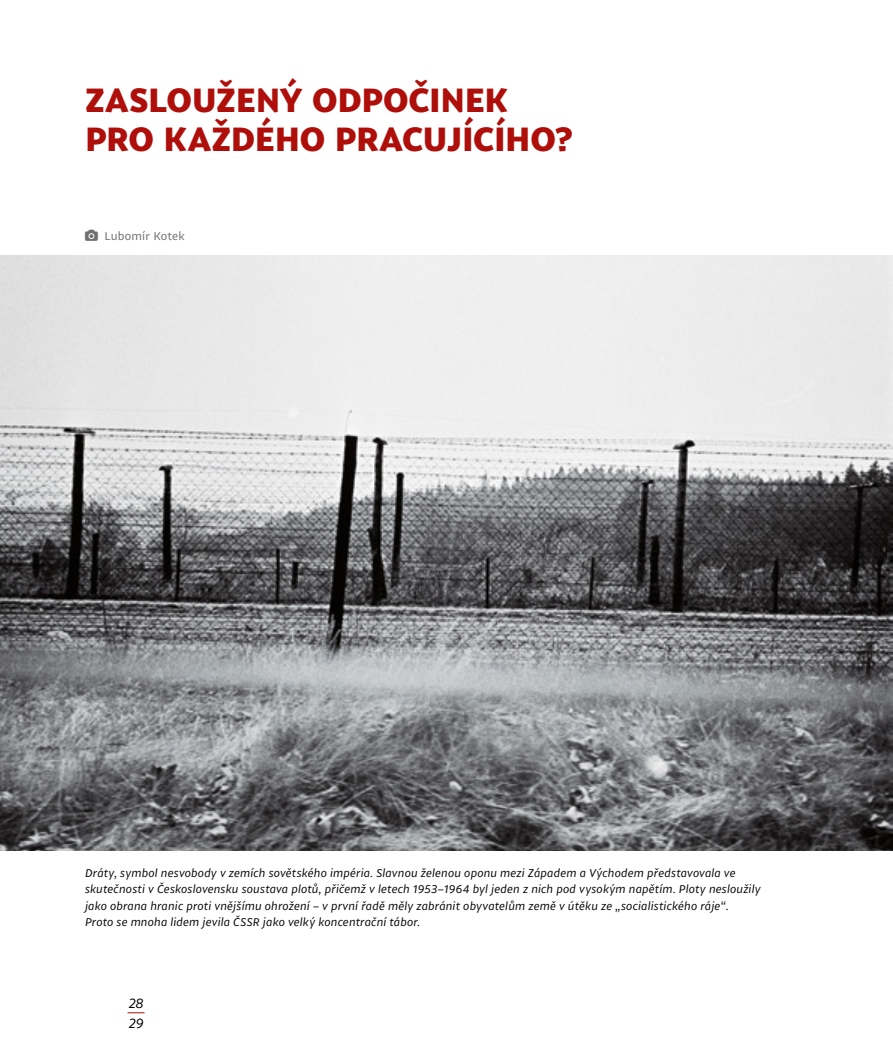
<style>
.page{position:relative;width:893px;height:1063px;background:#fff}
.page>*{position:absolute;margin:0;border:0;box-sizing:border-box;transform-origin:0 0}
.t1{font:800 36px/39px "Sprout";letter-spacing:-.01em;color:#ae0f0a}
.t2{font:italic 14.25px "Sprout";color:#000}
.t3{font:italic 12px/16.5px "Sprout";letter-spacing:.015em;color:#000}
.t4{font:12px "Sprout";letter-spacing:.015em;color:#706f6f}
</style>
<div class="page">
<svg style="left:128px;top:1012px;width:17px;height:1px"></svg>
<img style="left:0;top:255px;width:893px;height:595px">
<h1 class="t1" style="left:85px;top:79px;width:489px">ZASLOUŽENÝ ODPOČINEK<br>PRO KAŽDÉHO PRACUJÍCÍHO?</h1>
<p class="t4" style="left:104px;top:228px;width:82px">Lubomír Kotek</p>
<p class="t3" style="left:85px;top:864px;width:677px">Dráty, symbol nesvobody v zemích sovětského impéria. Slavnou želenou oponu mezi Západem a Východem představovala ve skutečnosti v Československu soustava plotů, přičemž v letech 1953–1964 byl jeden z nich pod vysokým napětím. Ploty nesloužily jako obrana hranic proti vnějšímu ohrožení – v první řadě měly zabránit obyvatelům země v útěku ze „socialistického ráje“.<br>Proto se mnoha lidem jevila ČSSR jako velký koncentrační tábor.</p>
<p class="t2" style="left:129px;top:994px;width:16px">28</p>
<p class="t2" style="left:129px;top:1014px;width:16px">29</p>
</div>
